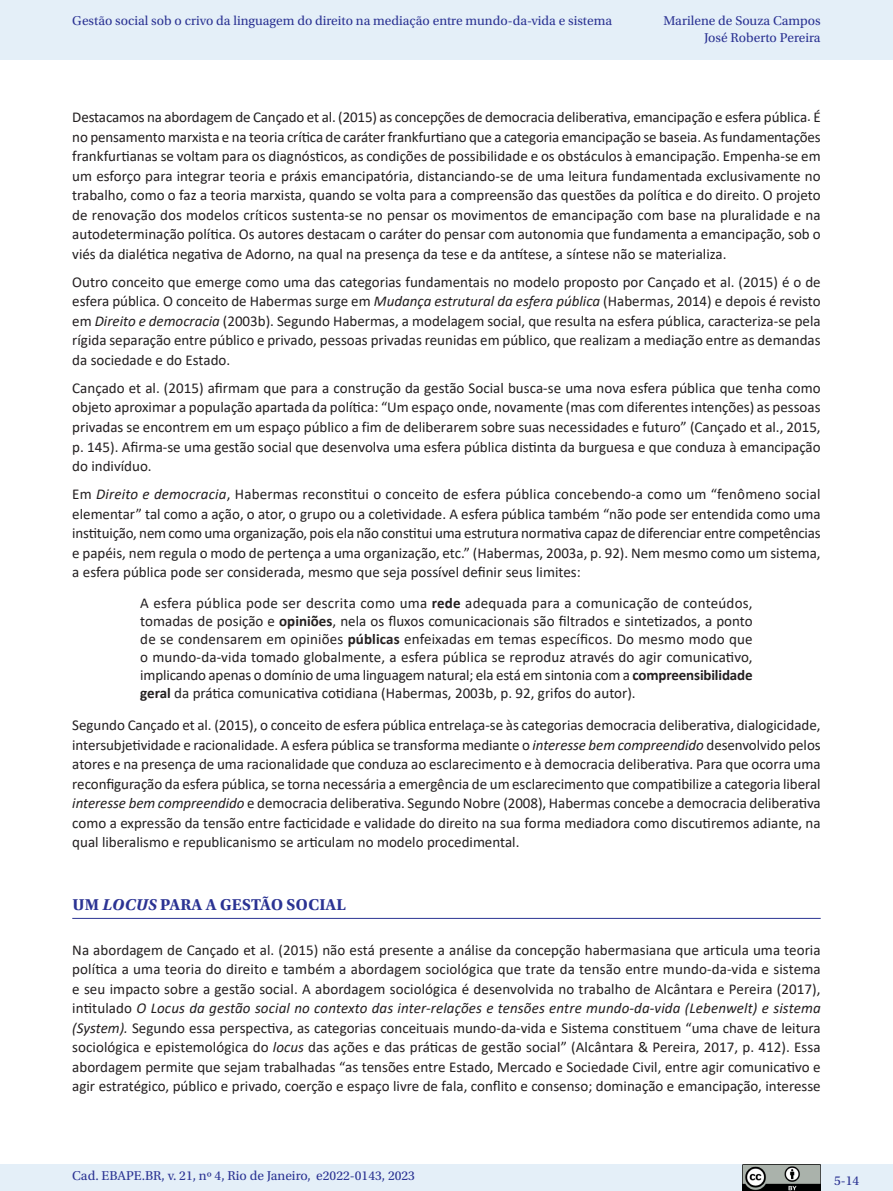
<style>
.page{position:relative;width:893px;height:1191px;background:#fff}
.page>*{position:absolute;margin:0;border:0;box-sizing:border-box;transform-origin:0 0}
._07_1_sub_1{font:700 16.5px "Utopia Std";letter-spacing:.01em;color:#2b3393}
._06_0_texto{font:15px/19.5px "Calibri";color:#231f20;text-align:justify}
._06_2_citação{font:15px/18px "Calibri";color:#231f20;text-align:justify}
.t1{font:13.5px/16.5px "Utopia Std";color:#2b3393;text-align:right}
.s1{font-style:italic}
.s2{font-weight:700}
</style>
<div class="page">
<div style="left:0;top:0;width:893px;height:60px;background:#e4eff8"></div>
<div style="left:0;top:1164px;width:893px;height:27px;background:#e4eff8"></div>
<img style="left:743px;top:1164px;width:78px;height:27px">
<hr style="left:72px;top:918px;width:749px;height:1px;background:#2b3393">
<p class="t1" style="left:72px;top:13px;width:541px">Gestão social sob o crivo da linguagem do direito na mediação entre mundo-da-vida e sistema</p>
<p class="t1" style="left:663px;top:13px;width:159px">Marilene de Souza Campos<br>José Roberto Pereira</p>
<p class="_06_0_texto" style="left:72px;top:107px;width:750px">Destacamos na abordagem de Cançado et al. (2015) as concepções de democracia deliberativa, emancipação e esfera pública. É no pensamento marxista e na teoria crítica de caráter frankfurtiano que a categoria emancipação se baseia. As fundamentações frankfurtianas se voltam para os diagnósticos, as condições de possibilidade e os obstáculos à emancipação. Empenha-se em um esforço para integrar teoria e práxis emancipatória, distanciando-se de uma leitura fundamentada exclusivamente no trabalho, como o faz a teoria marxista, quando se volta para a compreensão das questões da política e do direito. O projeto de renovação dos modelos críticos sustenta-se no pensar os movimentos de emancipação com base na pluralidade e na autodeterminação política. Os autores destacam o caráter do pensar com autonomia que fundamenta a emancipação, sob o viés da dialética negativa de Adorno, na qual na presença da tese e da antítese, a síntese não se materializa.</p>
<p class="_06_0_texto" style="left:72px;top:272px;width:750px">Outro conceito que emerge como uma das categorias fundamentais no modelo proposto por Cançado et al. (2015) é o de esfera pública. O conceito de Habermas surge em <span class="s1">Mudança estrutural da esfera pública</span> (Habermas, 2014) e depois é revisto em <span class="s1">Direito e democracia</span> (2003b). Segundo Habermas, a modelagem social, que resulta na esfera pública, caracteriza-se pela rígida separação entre público e privado, pessoas privadas reunidas em público, que realizam a mediação entre as demandas da sociedade e do Estado.</p>
<p class="_06_0_texto" style="left:72px;top:378px;width:750px">Cançado et al. (2015) afirmam que para a construção da gestão Social busca-se uma nova esfera pública que tenha como objeto aproximar a população apartada da política: “Um espaço onde, novamente (mas com diferentes intenções) as pessoas privadas se encontrem em um espaço público a fim de deliberarem sobre suas necessidades e futuro” (Cançado et al., 2015, p. 145). Afirma-se uma gestão social que desenvolva uma esfera pública distinta da burguesa e que conduza à emancipação do indivíduo.</p>
<p class="_06_0_texto" style="left:72px;top:484px;width:750px">Em <span class="s1">Direito e democracia</span>, Habermas reconstitui o conceito de esfera pública concebendo-a como um “fenômeno social elementar” tal como a ação, o ator, o grupo ou a coletividade. A esfera pública também “não pode ser entendida como uma instituição, nem como uma organização, pois ela não constitui uma estrutura normativa capaz de diferenciar entre competências e papéis, nem regula o modo de pertença a uma organização, etc.” (Habermas, 2003a, p. 92). Nem mesmo como um sistema, a esfera pública pode ser considerada, mesmo que seja possível definir seus limites:</p>
<p class="_06_2_citação" style="left:140px;top:593px;width:614px">A esfera pública pode ser descrita como uma <span class="s2">rede</span> adequada para a comunicação de conteúdos, tomadas de posição e <span class="s2">opiniões</span>, nela os fluxos comunicacionais são filtrados e sintetizados, a ponto de se condensarem em opiniões <span class="s2">públicas</span> enfeixadas em temas específicos. Do mesmo modo que o mundo-da-vida tomado globalmente, a esfera pública se reproduz através do agir comunicativo, implicando apenas o domínio de uma linguagem natural; ela está em sintonia com a <span class="s2">compreensibilidade geral</span> da prática comunicativa cotidiana (Habermas, 2003b, p. 92, grifos do autor).</p>
<p class="_06_0_texto" style="left:72px;top:715px;width:750px">Segundo Cançado et al. (2015), o conceito de esfera pública entrelaça-se às categorias democracia deliberativa, dialogicidade, intersubjetividade e racionalidade. A esfera pública se transforma mediante o <span class="s1">interesse bem compreendido</span> desenvolvido pelos atores e na presença de uma racionalidade que conduza ao esclarecimento e à democracia deliberativa. Para que ocorra uma reconfiguração da esfera pública, se torna necessária a emergência de um esclarecimento que compatibilize a categoria liberal <span class="s1">interesse bem compreendido</span> e democracia deliberativa. Segundo Nobre (2008), Habermas concebe a democracia deliberativa como a expressão da tensão entre facticidade e validade do direito na sua forma mediadora como discutiremos adiante, na qual liberalismo e republicanismo se articulam no modelo procedimental.</p>
<p class="_07_1_sub_1" style="left:72px;top:894px;width:275px">UM <span class="s1">LOCUS</span> PARA A GESTÃO SOCIAL</p>
<p class="_06_0_texto" style="left:72px;top:939px;width:750px">Na abordagem de Cançado et al. (2015) não está presente a análise da concepção habermasiana que articula uma teoria política a uma teoria do direito e também a abordagem sociológica que trate da tensão entre mundo-da-vida e sistema e seu impacto sobre a gestão social. A abordagem sociológica é desenvolvida no trabalho de Alcântara e Pereira (2017), intitulado <span class="s1">O Locus da gestão social no contexto das inter-relações e tensões entre mundo-da-vida (Lebenwelt) e sistema (System).</span> Segundo essa perspectiva, as categorias conceituais mundo-da-vida e Sistema constituem “uma chave de leitura sociológica e epistemológica do <span class="s1">locus</span> das ações e das práticas de gestão social” (Alcântara &amp; Pereira, 2017, p. 412). Essa abordagem permite que sejam trabalhadas “as tensões entre Estado, Mercado e Sociedade Civil, entre agir comunicativo e agir estratégico, público e privado, coerção e espaço livre de fala, conflito e consenso; dominação e emancipação, interesse</p>
<p class="t1" style="left:72px;top:1167px;width:344px">Cad. EBAPE.BR, v. 21, nº 4, Rio de Janeiro, e2022-0143, 2023</p>
<p class="t1" style="left:834px;top:1172px;width:27px">5-14</p>
</div>
